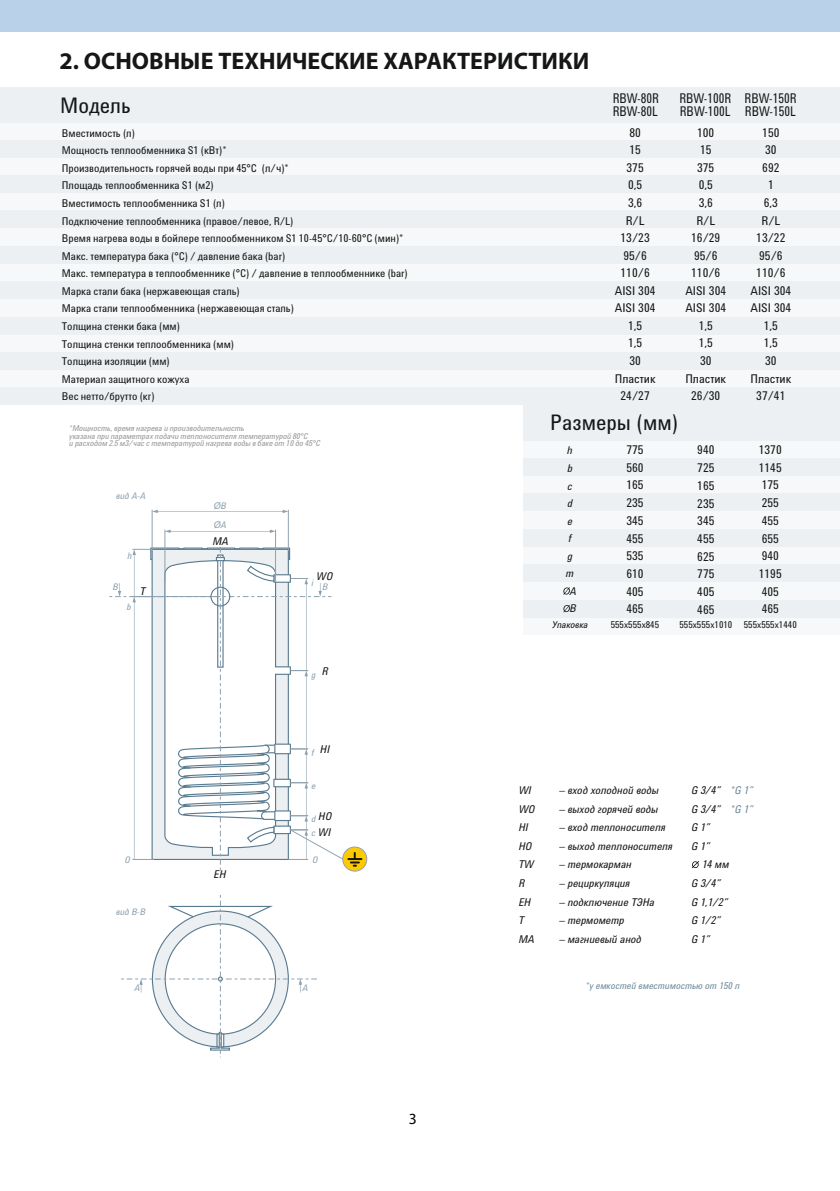
<style>
.page{position:relative;width:840px;height:1191px;background:#fff}
.page>*{position:absolute;margin:0;border:0;box-sizing:border-box;transform-origin:0 0}
.t1{font:700 24px "Myriad Pro";color:#151616}
.t2{font:22px "Utah Cyr MT Cond";color:#151616}
.t3{font:15.6px "Myriad Pro";color:#000}
.t4{font:13.8px "Utah Cyr MT Cond";color:#151616;scale:.89 1}
.t5{font:12.4px/17.6px "Utah Cyr MT Cond";color:#151616;text-align:center}
.t6{font:11px/17.6px "Utah Cyr MT Cond";color:#151616}
.t7{font:italic 11px/17.6px "Utah Cyr MT Cond";color:#151616;text-align:center}
.t8{font:italic 11px/18.6px "Utah Cyr MT Cond";color:#708a9a}
.t9{font:9.6px "Utah Cyr MT Cond";color:#151616}
.t10{font:italic 9.6px "Utah Cyr MT Cond";color:#708a9a}
.t11{font:italic 9.6px "Utah Cyr MT Cond";color:#151616}
.t12{font:italic 9.2px/14px "Utah Cyr MT Cond";color:#8ea1ae}
.t13{font:italic 9.2px/19.2px "Arial";color:#8ea1ae}
.t14{font:italic 8.2px/7.8px "Utah Cyr MT Cond";color:#989899}
.s1{font-family:"Utah Cyr MT Cond"}
</style>
<div class="page">
<div style="left:0;top:264px;width:839px;height:17px;background:#f6f8f9"></div>
<div style="left:0;top:299px;width:839px;height:18px;background:#f6f8f9"></div>
<div style="left:0;top:334px;width:839px;height:18px;background:#f6f8f9"></div>
<div style="left:0;top:122px;width:839px;height:18px;background:#f6f8f9"></div>
<div style="left:0;top:157px;width:839px;height:18px;background:#f6f8f9"></div>
<div style="left:0;top:193px;width:839px;height:17px;background:#f6f8f9"></div>
<div style="left:0;top:228px;width:839px;height:18px;background:#f6f8f9"></div>
<div style="left:523px;top:476px;width:316px;height:17px;background:#f6f8f9"></div>
<div style="left:523px;top:582px;width:316px;height:17px;background:#f6f8f9"></div>
<div style="left:523px;top:511px;width:316px;height:18px;background:#f6f8f9"></div>
<div style="left:523px;top:617px;width:316px;height:18px;background:#f6f8f9"></div>
<div style="left:523px;top:546px;width:316px;height:18px;background:#f6f8f9"></div>
<div style="left:523px;top:440px;width:316px;height:18px;background:#f6f8f9"></div>
<div style="left:523px;top:458px;width:316px;height:18px;background:#ecf0f2"></div>
<div style="left:523px;top:493px;width:316px;height:18px;background:#ecf0f2"></div>
<div style="left:523px;top:529px;width:316px;height:17px;background:#ecf0f2"></div>
<div style="left:523px;top:564px;width:316px;height:18px;background:#ecf0f2"></div>
<div style="left:523px;top:599px;width:316px;height:18px;background:#ecf0f2"></div>
<div style="left:0;top:140px;width:839px;height:17px;background:#ecf0f2"></div>
<div style="left:0;top:175px;width:839px;height:18px;background:#ecf0f2"></div>
<div style="left:0;top:210px;width:839px;height:18px;background:#ecf0f2"></div>
<div style="left:0;top:246px;width:839px;height:18px;background:#ecf0f2"></div>
<svg style="left:563px;top:587px;width:6px;height:8px"></svg>
<svg style="left:563px;top:605px;width:6px;height:7px"></svg>
<div style="left:0;top:87px;width:839px;height:35px;background:#ecf0f2"></div>
<div style="left:0;top:281px;width:839px;height:18px;background:#ecf0f2"></div>
<div style="left:0;top:317px;width:839px;height:17px;background:#ecf0f2"></div>
<div style="left:523px;top:405px;width:316px;height:35px;background:#ecf0f2"></div>
<hr style="left:288px;top:510px;width:1px;height:41px;background:#8ea1ae">
<hr style="left:152px;top:510px;width:1px;height:41px;background:#8ea1ae">
<svg style="left:152px;top:510px;width:136px;height:3px"></svg>
<hr style="left:275px;top:529px;width:1px;height:53px;background:#8ea1ae">
<hr style="left:164px;top:529px;width:1px;height:53px;background:#8ea1ae">
<svg style="left:165px;top:529px;width:110px;height:4px"></svg>
<svg style="left:121px;top:895px;width:196px;height:162px"></svg>
<svg style="left:691px;top:861px;width:7px;height:7px"></svg>
<div style="left:0;top:370px;width:839px;height:17px;background:#f6f8f9"></div>
<div style="left:0;top:352px;width:839px;height:18px;background:#ecf0f2"></div>
<div style="left:0;top:387px;width:839px;height:18px;background:#ecf0f2"></div>
<svg style="left:342px;top:846px;width:25px;height:25px"></svg>
<svg style="left:109px;top:541px;width:252px;height:329px"></svg>
<div style="left:0;top:0;width:839px;height:32px;background:#bad1ea"></div>
<h1 class="t1" style="left:59px;top:51px;width:531px">2. ОСНОВНЫЕ ТЕХНИЧЕСКИЕ ХАРАКТЕРИСТИКИ</h1>
<h2 class="t2" style="left:60px;top:97px;width:72px">Модель</h2>
<p class="t4" style="left:612px;top:94px;width:53px">RBW-80R</p>
<p class="t4" style="left:679px;top:94px;width:133px">RBW-100R RBW-150R</p>
<p class="t4" style="left:612px;top:106px;width:52px">RBW-80L</p>
<p class="t4" style="left:679px;top:106px;width:131px">RBW-100L RBW-150L</p>
<p class="t6" style="left:62px;top:125px;width:347px">Вместимость (л)<br>Мощность теплообменника S1 (кВт)*<br>Производительность горячей воды при 45°С (л/ч)*<br>Площадь теплообменника S1 (м2)<br>Вместимость теплообменника S1 (л)<br>Подключение теплообменника (правое/левое, R/L)<br>Время нагрева воды в бойлере теплообменником S1 10-45°C/10-60°C (мин)* Макс. температура бака (°C) / давление бака (bar)<br>Макс. температура в теплообменнике (°C) / давление в теплообменнике (bar)<br>Марка стали бака (нержавеющая сталь)<br>Марка стали теплообменника (нержавеющая сталь)<br>Толщина стенки бака (мм)<br>Толщина стенки теплообменника (мм)<br>Толщина изоляции (мм)<br>Материал защитного кожуха<br>Вес нетто/брутто (кг)</p>
<p class="t14" style="left:69px;top:425px;width:252px">*Мощность, время нагрева и производительность<br>указана при параметрах подачи теплоносителя температурой 80°C<br>и расходом 2.5 м3/час с температурой нагрева воды в баке от 10 до 45°C</p>
<p class="t12" style="left:116px;top:490px;width:31px">вид А-А</p>
<p class="t12" style="left:127px;top:549px;width:6px">h</p>
<p class="t13" style="left:213px;top:496px;width:14px">Ø<span class="s1">B<br></span>Ø<span class="s1">A</span></p>
<p class="t7" style="left:212px;top:533px;width:17px">MA</p>
<p class="t7" style="left:316px;top:569px;width:18px">WO</p>
<p class="t12" style="left:311px;top:576px;width:4px">i</p>
<p class="t12" style="left:113px;top:580px;width:7px">B</p>
<p class="t12" style="left:322px;top:580px;width:7px">B</p>
<p class="t7" style="left:140px;top:583px;width:7px">Т</p>
<p class="t12" style="left:127px;top:600px;width:6px">b</p>
<p class="t7" style="left:322px;top:663px;width:8px">R</p>
<p class="t12" style="left:311px;top:668px;width:6px">g</p>
<p class="t7" style="left:320px;top:741px;width:11px">HI</p>
<p class="t12" style="left:311px;top:747px;width:4px">f</p>
<p class="t12" style="left:311px;top:780px;width:6px">e</p>
<p class="t12" style="left:311px;top:812px;width:6px">d c</p>
<p class="t7" style="left:318px;top:808px;width:15px">HO</p>
<p class="t7" style="left:318px;top:824px;width:14px">WI</p>
<p class="t12" style="left:125px;top:854px;width:7px">O</p>
<p class="t12" style="left:312px;top:854px;width:7px">O</p>
<p class="t12" style="left:116px;top:905px;width:31px">вид В-В</p>
<p class="t7" style="left:214px;top:866px;width:14px">EН</p>
<p class="t12" style="left:134px;top:981px;width:7px">A</p>
<p class="t12" style="left:302px;top:981px;width:7px">A</p>
<h3 class="t3" style="left:408px;top:1112px;width:9px">3</h3>
<p class="t5" style="left:614px;top:125px;width:42px">80<br>15<br>375<br>0,5<br>3,6<br>R/L<br>13/23<br>95/6<br>110/6<br>AISI 304<br>AISI 304<br>1,5<br>1,5<br>30<br>Пластик<br>24/27</p>
<p class="t5" style="left:685px;top:125px;width:42px">100<br>15<br>375<br>0,5<br>3,6<br>R/L<br>16/29<br>95/6<br>110/6<br>AISI 304<br>AISI 304<br>1,5<br>1,5<br>30<br>Пластик<br>26/30</p>
<p class="t5" style="left:750px;top:125px;width:42px">150<br>30<br>692<br>1<br>6,3<br>R/L<br>13/22<br>95/6<br>110/6<br>AISI 304<br>AISI 304<br>1,5<br>1,5<br>30<br>Пластик<br>37/41</p>
<h2 class="t2" style="left:550px;top:415px;width:129px">Размеры (мм)</h2>
<p class="t5" style="left:626px;top:442px;width:19px;text-align:justify">775<br>560<br>165<br>235<br>345<br>455<br>535<br>610<br>405<br>465</p>
<p class="t9" style="left:610px;top:621px;width:50px">555x555x845</p>
<p class="t5" style="left:697px;top:442px;width:19px;text-align:justify">940<br>725<br>165<br>235<br>345<br>455<br>625<br>775<br>405<br>465</p>
<p class="t9" style="left:679px;top:621px;width:54px">555x555x1010</p>
<p class="t7" style="left:565px;top:443px;width:12px">h b c d e f g m<br>A<br>B</p>
<p class="t11" style="left:551px;top:621px;width:37px">Упаковка</p>
<p class="t5" style="left:758px;top:442px;width:24px;text-align:left">1370<br>1145<br>175<br>255<br>455<br>655<br>940<br>1195<br>405<br>465</p>
<p class="t9" style="left:743px;top:621px;width:54px">555x555x1440</p>
<p class="t7" style="left:518px;top:781px;width:18px;line-height:18.6px;text-align:left">WI<br>WO<br>HI<br>HO<br>TW<br>R<br>EН<br>Т<br>MA</p>
<p class="t7" style="left:559px;top:782px;width:101px">– вход холодной воды</p>
<p class="t7" style="left:559px;top:801px;width:100px">– выход горячей воды</p>
<p class="t7" style="left:559px;top:819px;width:108px">– вход теплоносителя</p>
<p class="t7" style="left:559px;top:838px;width:115px">– выход теплоносителя</p>
<p class="t7" style="left:559px;top:856px;width:74px">– термокарман</p>
<p class="t7" style="left:559px;top:875px;width:72px">– рециркуляция</p>
<p class="t7" style="left:559px;top:894px;width:97px">– подключение ТЭНа</p>
<p class="t7" style="left:559px;top:912px;width:66px">– термометр</p>
<p class="t7" style="left:559px;top:931px;width:83px">– магниевый анод</p>
<p class="t7" style="left:691px;top:782px;width:31px">G 3/4”</p>
<p class="t7" style="left:691px;top:801px;width:31px">G 3/4”</p>
<p class="t7" style="left:691px;top:819px;width:21px">G 1”</p>
<p class="t7" style="left:691px;top:838px;width:21px">G 1”</p>
<p class="t7" style="left:702px;top:856px;width:28px">14 мм</p>
<p class="t7" style="left:691px;top:875px;width:31px">G 3/4”</p>
<p class="t7" style="left:691px;top:894px;width:38px">G 1,1/2”</p>
<p class="t7" style="left:691px;top:912px;width:31px">G 1/2”</p>
<p class="t7" style="left:691px;top:931px;width:21px">G 1”</p>
<p class="t8" style="left:730px;top:781px;width:25px">*G 1” *G 1”</p>
<p class="t10" style="left:585px;top:982px;width:155px">*у емкостей вместимостью от 150 л</p>
</div>
